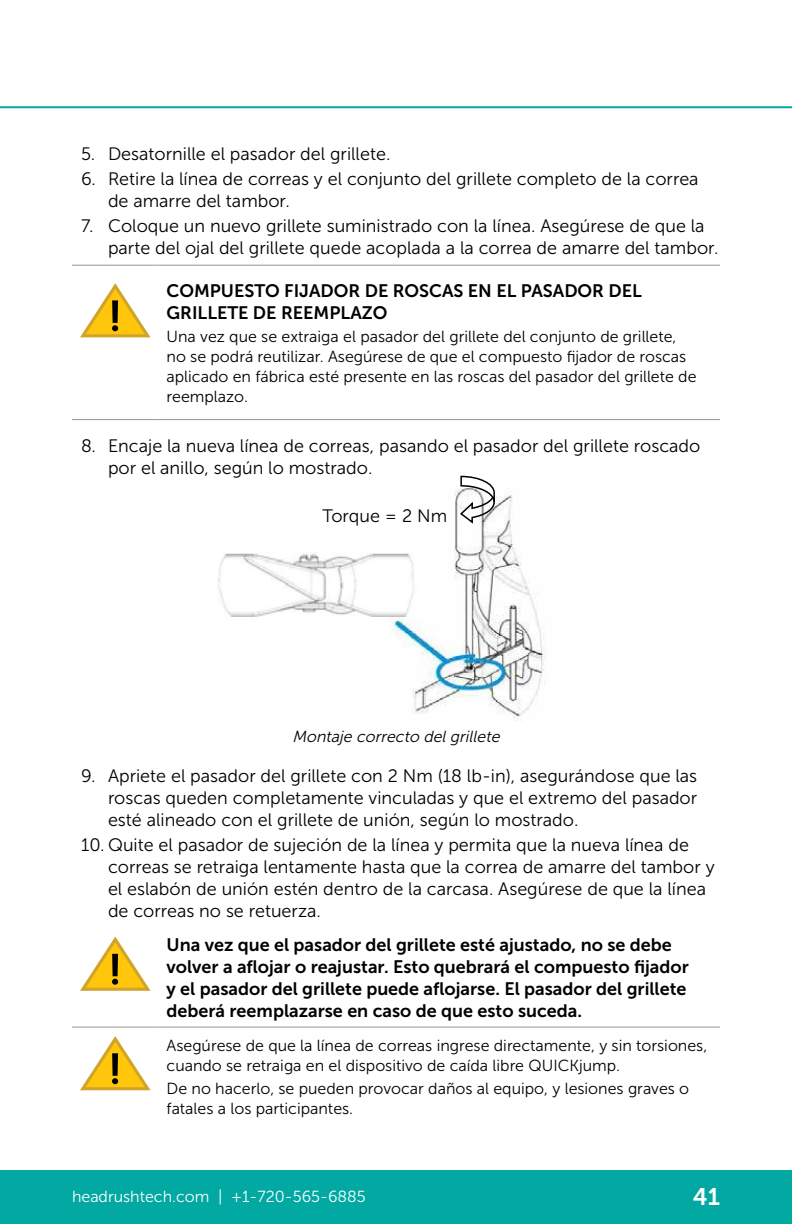
<style>
.page{position:relative;width:792px;height:1224px;background:#fff}
.page>*{position:absolute;margin:0;border:0;box-sizing:border-box;transform-origin:0 0}
.t1{font:24px "Museo Sans 700";color:#fff}
.t2{font:18px/22px "Museo Sans 300";color:#000}
.t3{font:18px/22px "Museo Sans 700";color:#000}
.t4{font:16px/20px "Museo Sans 300";color:#000}
.t5{font:16px "Museo Sans 300";color:#fff}
.t6{font:italic 16px "Museo Sans 300";color:#000}
</style>
<div class="page">
<div style="left:0;top:1170px;width:792px;height:54px;background:#01a9a2"></div>
<hr style="left:0;top:106px;width:792px;height:2px;background:#01a9a2">
<hr style="left:72px;top:265px;width:87px;height:1px;background:#939598">
<hr style="left:159px;top:265px;width:561px;height:1px;background:#939598">
<hr style="left:72px;top:419px;width:87px;height:1px;background:#939598">
<hr style="left:159px;top:419px;width:561px;height:1px;background:#939598">
<svg style="left:80px;top:283px;width:71px;height:54px"></svg>
<img style="left:390px;top:489px;width:156px;height:232px">
<img style="left:218px;top:529px;width:205px;height:88px">
<svg style="left:459px;top:476px;width:37px;height:49px"></svg>
<hr style="left:72px;top:1027px;width:87px;height:1px;background:#939598">
<hr style="left:159px;top:1027px;width:561px;height:1px;background:#939598">
<svg style="left:80px;top:937px;width:71px;height:54px"></svg>
<svg style="left:80px;top:1036px;width:71px;height:54px"></svg>
<p class="t2" style="left:81px;top:143px;width:311px">5. Desatornille el pasador del grillete.</p>
<p class="t2" style="left:108px;top:168px;width:592px;text-indent:-27px">6. Retire la línea de correas y el conjunto del grillete completo de la correa de amarre del tambor.</p>
<p class="t2" style="left:108px;top:215px;width:612px;text-indent:-27px">7. Coloque un nuevo grillete suministrado con la línea. Asegúrese de que la parte del ojal del grillete quede acoplada a la correa de amarre del tambor.</p>
<p class="t3" style="left:167px;top:279px;width:477px">COMPUESTO FIJADOR DE ROSCAS EN EL PASADOR DEL<br>GRILLETE DE REEMPLAZO</p>
<p class="t4" style="left:167px;top:326px;width:532px">Una vez que se extraiga el pasador del grillete del conjunto de grillete, no se podrá reutilizar. Asegúrese de que el compuesto fijador de roscas aplicado en fábrica esté presente en las roscas del pasador del grillete de reemplazo.</p>
<p class="t2" style="left:108px;top:435px;width:594px;text-indent:-27px">8. Encaje la nueva línea de correas, pasando el pasador del grillete roscado por el anillo, según lo mostrado.</p>
<p class="t2" style="left:323px;top:504px;width:126px">Torque = 2 Nm</p>
<p class="t6" style="left:292px;top:728px;width:212px">Montaje correcto delgrillete</p>
<p class="t2" style="left:108px;top:765px;width:591px;text-align:justify;text-indent:-27px">9. Apriete el pasador del grillete con 2 Nm (18 lb-in), asegurándose que las roscas queden completamente vinculadas y que el extremo del pasador esté alineado con el grillete de unión, según lo mostrado.</p>
<p class="t2" style="left:108px;top:834px;width:608px;text-indent:-27px">10. Quite el pasador de sujeción de la línea y permita que la nueva línea de correas se retraiga lentamente hasta que la correa de amarre del tambor y el eslabón de unión estén dentro de la carcasa. Asegúrese de que la línea de correas no se retuerza.</p>
<p class="t3" style="left:167px;top:934px;width:524px">Una vez que el pasador del grillete esté ajustado, no se debe volver a aflojar o reajustar. Esto quebrará el compuesto fijador y el pasador del grillete puede aflojarse. El pasador del grillete deberá reemplazarse en caso de que esto suceda.</p>
<p class="t4" style="left:167px;top:1036px;width:542px">Asegúrese de que la línea de correas ingrese directamente, y sin torsiones, cuando se retraiga en el dispositivo de caída libre QUICKjump.</p>
<p class="t4" style="left:167px;top:1079px;width:524px">De no hacerlo, se pueden provocar daños al equipo, y lesiones graves o fatales a los participantes.</p>
<p class="t5" style="left:72px;top:1188px;width:295px">headrushtech.com | +1-720-565-6885</p>
<h1 class="t1" style="left:693px;top:1183px;width:29px">41</h1>
</div>
